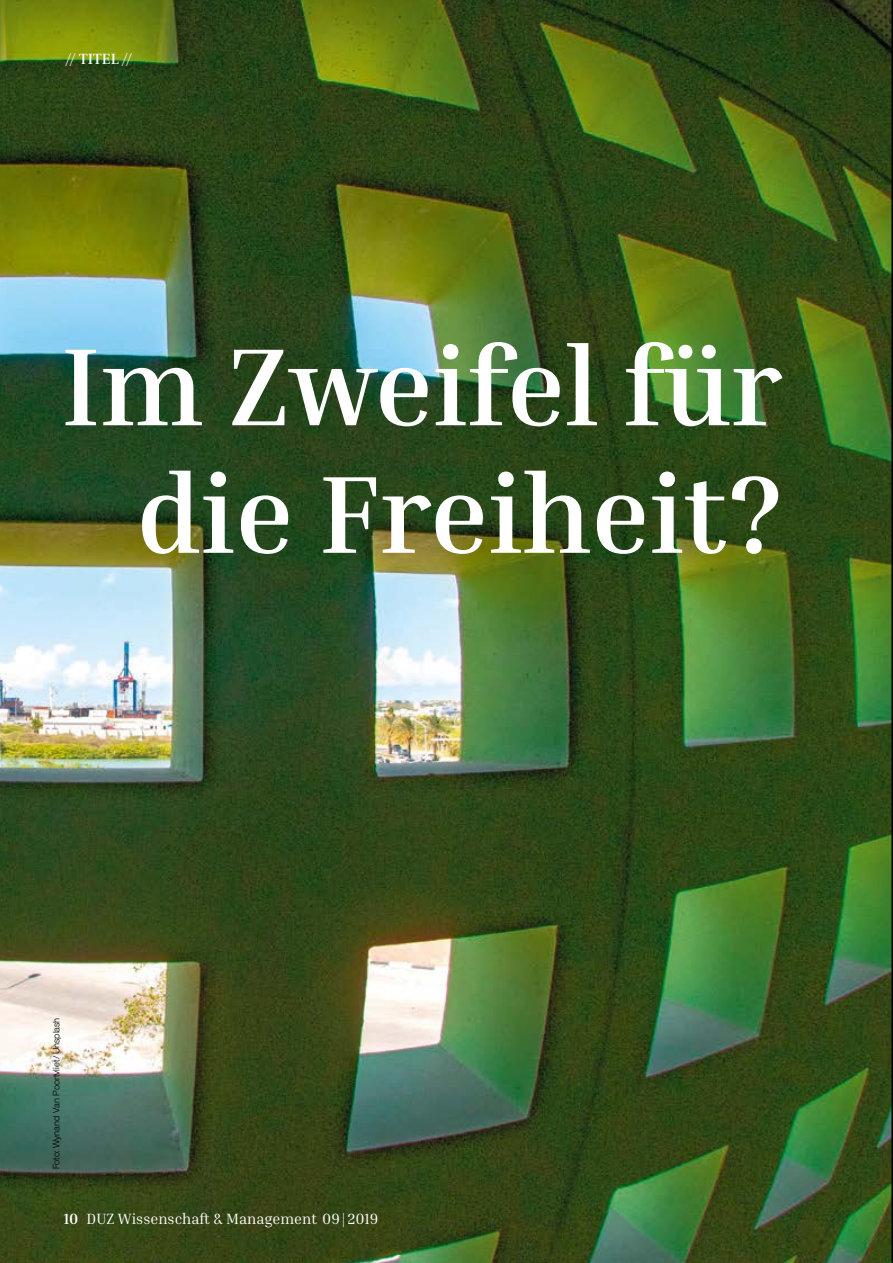
<style>
.page{position:relative;width:893px;height:1263px;background:#fff}
.page>*{position:absolute;margin:0;border:0;box-sizing:border-box;transform-origin:0 0}
.t1{font:700 111px/127.5px "Inria Serif";color:#fff;text-align:right}
.t2{font:15px "Inria Serif";color:#fff}
.t3{font:700 15px "Inria Serif";color:#fff}
.t4{font:9px "Olnova";color:#000}
.s1{font-weight:700}
</style>
<div class="page">
<img style="left:0;top:0;width:893px;height:1263px">
<p class="t3" style="left:66px;top:49px;width:68px">// TITEL //</p>
<h1 class="t1" style="left:61px;top:321px;width:723px">Im Zweifel für die Freiheit?</h1>
<p class="t4" style="left:51px;top:1169px;width:153px;rotate:-90deg">Foto: Wynand Van Poortvliet/Unsplash</p>
<p class="t2" style="left:64px;top:1209px;width:316px"><span class="s1">10</span> DUZ Wissenschaft &amp; Management 09|2019</p>
</div>
